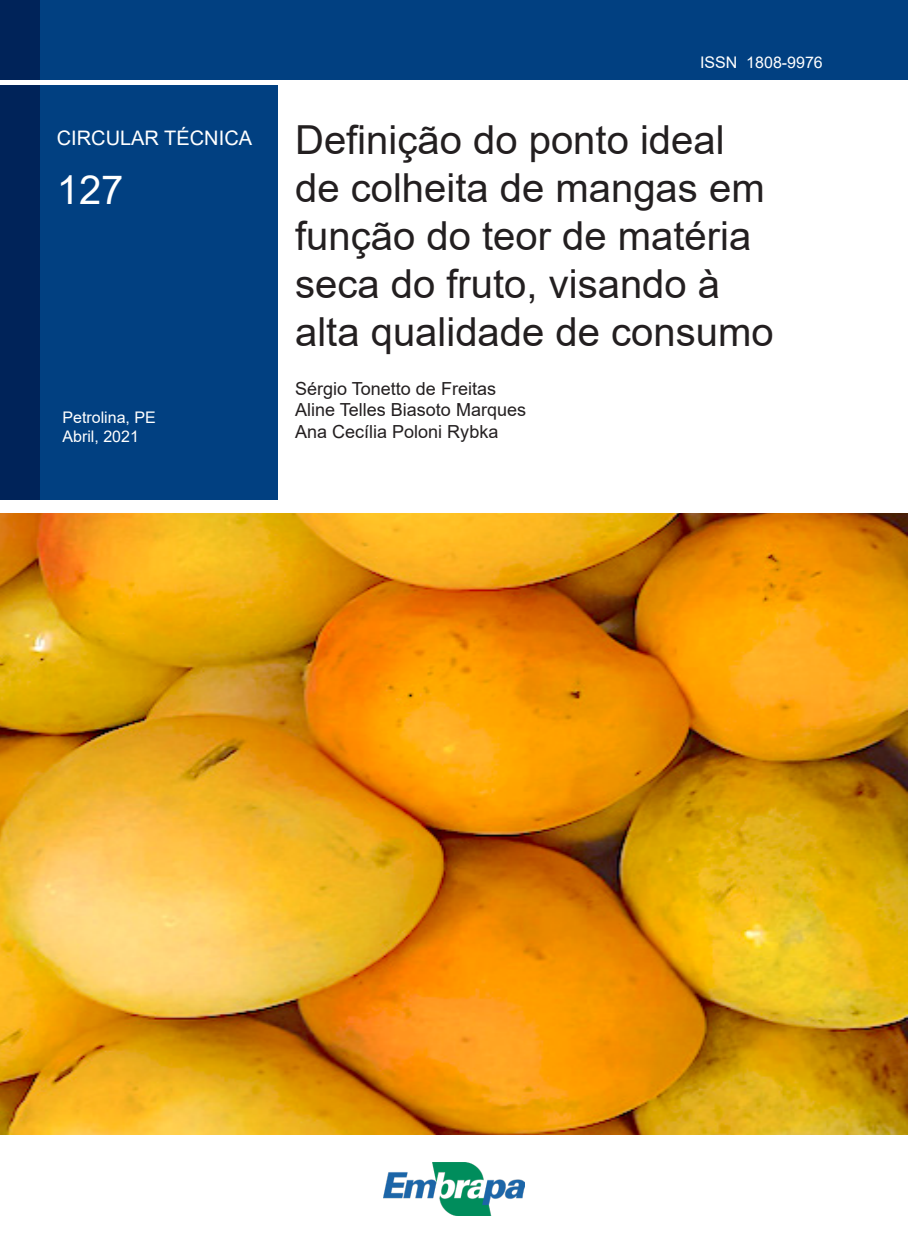
<style>
.page{position:relative;width:908px;height:1248px;background:#fff}
.page>*{position:absolute;margin:0;border:0;box-sizing:border-box;transform-origin:0 0}
.TITULO_CAPA{font:40px/48px "Arial";color:#231f20}
.NUMERO_PUBLICACAO{font:40px "Arial";color:#fff}
.CIRCULAR_TECNICA{font:20px "Arial";color:#fff}
.AUTOR_CAPA{font:18px "Arial";color:#231f20}
.NUMERO_ISSN{font:16px "Arial";color:#fff}
.CIDADE_-_MES_-_ESTAD{font:16px "Arial";color:#fff}
</style>
<div class="page">
<div style="left:0;top:0;width:907px;height:79px;background:#014081"></div>
<div style="left:0;top:85px;width:277px;height:414px;background:#014081"></div>
<div style="left:0;top:85px;width:40px;height:414px;background:#002359"></div>
<div style="left:0;top:0;width:40px;height:79px;background:#002359"></div>
<img style="left:0;top:513px;width:907px;height:621px">
<img style="left:383px;top:1162px;width:141px;height:52px">
<p class="CIRCULAR_TECNICA" style="left:57px;top:124px;width:197px">CIRCULAR TÉCNICA</p>
<p class="NUMERO_PUBLICACAO" style="left:57px;top:163px;width:68px">127</p>
<p class="CIDADE_-_MES_-_ESTAD" style="left:62px;top:406px;width:95px">Petrolina, PE</p>
<p class="NUMERO_ISSN" style="left:62px;top:426px;width:78px">Abril, 2021</p>
<p class="NUMERO_ISSN" style="left:699px;top:51px;width:124px">ISSN 1808-9976</p>
<p class="TITULO_CAPA" style="left:295px;top:116px;width:480px">Definição do ponto ideal de colheita de mangas em função do teor de matéria seca do fruto, visando à alta qualidade de consumo</p>
<p class="AUTOR_CAPA" style="left:295px;top:376px;width:202px">Sérgio Tonetto de Freitas</p>
<p class="AUTOR_CAPA" style="left:295px;top:397px;width:232px">Aline Telles Biasoto Marques</p>
<p class="AUTOR_CAPA" style="left:295px;top:419px;width:205px">Ana Cecília Poloni Rybka</p>
</div>
